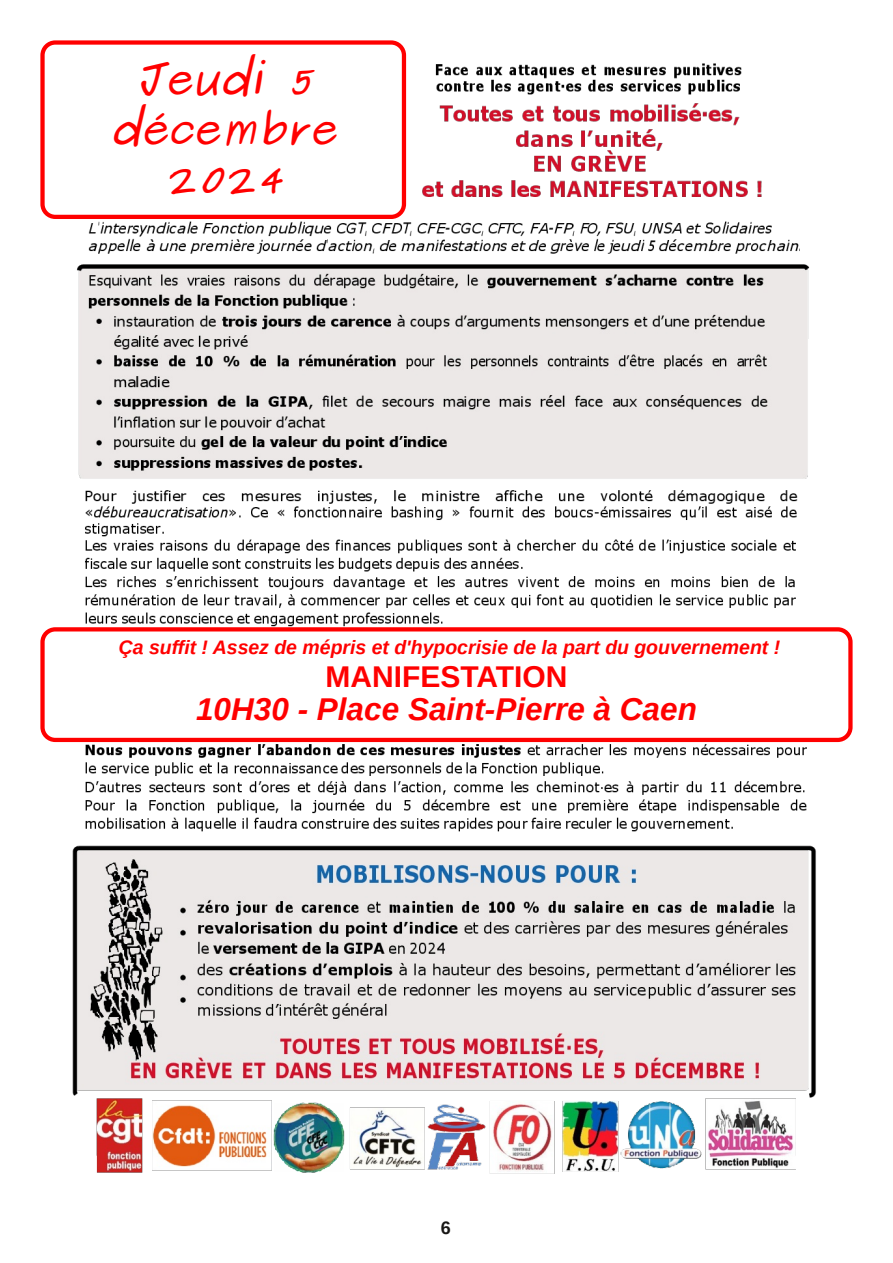
<style>
.page{position:relative;width:893px;height:1263px;background:#fff}
.page>*{position:absolute;margin:0;border:0;box-sizing:border-box;transform-origin:0 0}
.t1{font:italic 700 40.5px/49.5px "Purisa";color:#f00;text-align:center}
.t2{font:italic 700 31.5px "Liberation Sans";color:#f00}
.t3{font:700 30px "Liberation Sans";color:#f00}
.t4{font:italic 700 19.5px "Liberation Sans";color:#f00}
.t5{font:700 18px "Liberation Sans";color:#181715}
</style>
<div class="page">
<img style="left:45px;top:45px;width:803px;height:1129px">
<div style="left:43px;top:43px;width:361px;height:174px;background:#fff;border-radius:13px"></div>
<div style="left:40px;top:40px;width:366px;height:179px;border:4px solid #f00;border-radius:13px"></div>
<div style="left:43px;top:629px;width:807px;height:111px;background:#fff;border-radius:13px"></div>
<div style="left:40px;top:627px;width:813px;height:115px;border:4px solid #f00;border-radius:13px"></div>
<h1 class="t1" style="left:110px;top:55px;width:229px">Jeudi 5 décembre<br>2024</h1>
<p class="t4" style="left:119px;top:636px;width:663px">Ça suffit ! Assez de mépris et d'hypocrisie de la part du gouvernement !</p>
<h3 class="t3" style="left:325px;top:660px;width:244px">MANIFESTATION</h3>
<h2 class="t2" style="left:196px;top:691px;width:502px">10H30 - Place Saint-Pierre à Caen</h2>
<p class="t5" style="left:441px;top:1218px;width:12px">6</p>
</div>
